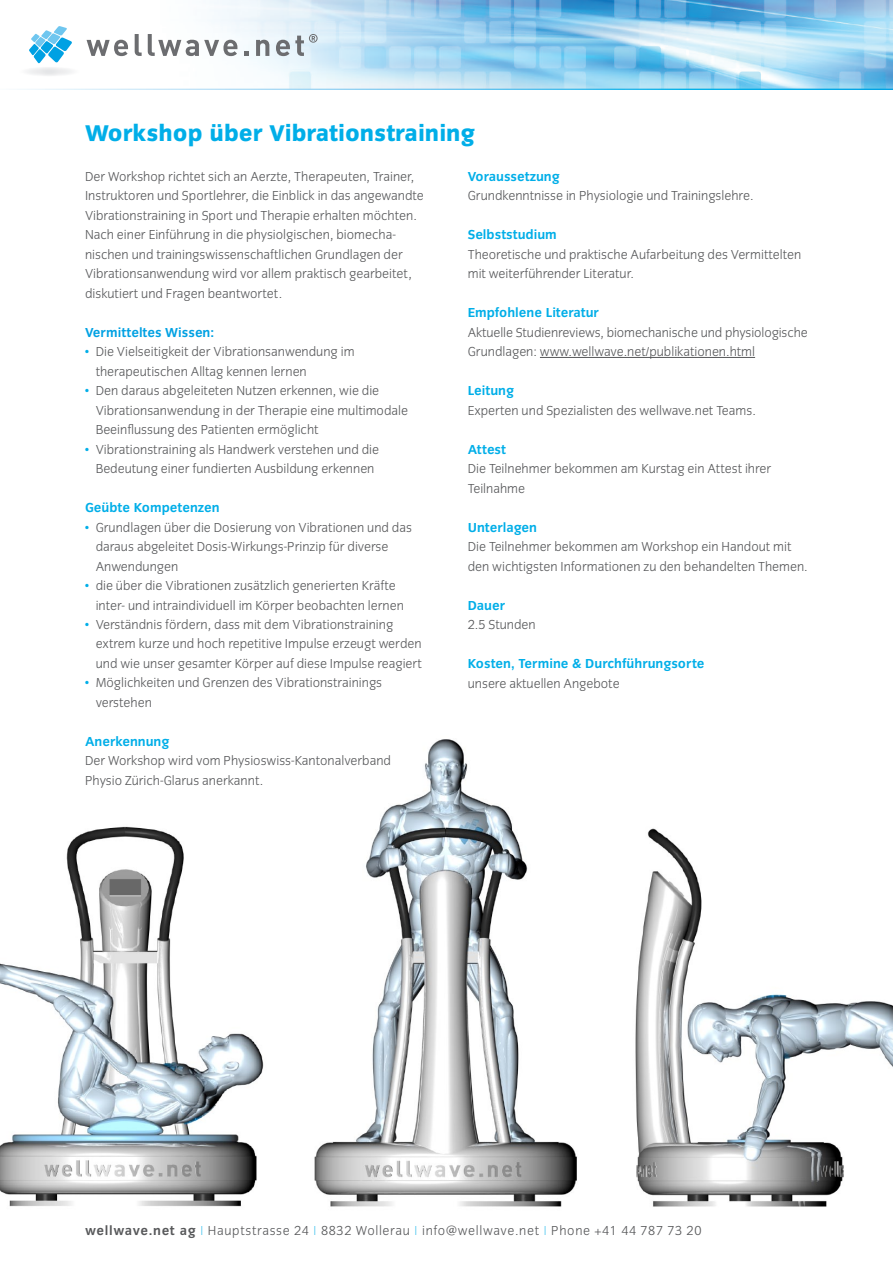
<style>
.page{position:relative;width:893px;height:1263px;background:#fff}
.page>*{position:absolute;margin:0;border:0;box-sizing:border-box;transform-origin:0 0}
.t1{font:800 23.55px "Congress Sans";color:#00aee8}
.t2{font:300 13.5px/19.5px "Congress Sans";color:#57585a}
.t3{font:700 13.5px "Congress Sans";color:#00aee8}
.t4{font:300 13.5px "Congress Sans";letter-spacing:.05em;color:#57585a}
.t5{font:700 13.5px "Congress Sans";color:#00a1e3}
.s1{color:#00aee8}
.s2{font-weight:700}
</style>
<div class="page">
<img style="left:635px;top:828px;width:258px;height:379px">
<img style="left:0;top:826px;width:264px;height:381px">
<img style="left:38px;top:0;width:855px;height:89px">
<svg style="left:87px;top:40px;width:41px;height:16px"></svg>
<svg style="left:135px;top:34px;width:7px;height:22px"></svg>
<svg style="left:148px;top:34px;width:89px;height:22px"></svg>
<svg style="left:244px;top:51px;width:5px;height:5px"></svg>
<svg style="left:256px;top:40px;width:13px;height:16px"></svg>
<svg style="left:276px;top:34px;width:42px;height:22px"></svg>
<svg style="left:29px;top:26px;width:43px;height:37px"></svg>
<img style="left:27px;top:67px;width:53px;height:10px">
<img style="left:314px;top:739px;width:263px;height:468px">
<hr style="left:540px;top:357px;width:215px;height:1px;background:#57585a">
<h1 class="t1" style="left:85px;top:120px;width:391px">Workshop über Vibrationstraining</h1>
<p class="t2" style="left:85px;top:166px;width:340px">Der Workshop richtet sich an Aerzte, Therapeuten, Trainer, Instruktoren und Sportlehrer, die Einblick in das angewandte Vibrationstraining in Sport und Therapie erhalten möchten.<br>Nach einer Einführung in die physiolgischen, biomecha&shy;nischen und trainingswissenschaftlichen Grundlagen der Vibrationsanwendung wird vor allem praktisch gearbeitet, diskutiert und Fragen beantwortet.</p>
<p class="t5" style="left:85px;top:324px;width:131px">Vermitteltes Wissen:</p>
<p class="t2" style="left:96px;top:342px;width:260px;text-indent:-11px"><span class="s1">•</span> Die Vielseitigkeit der Vibrationsanwendung im therapeutischen Alltag kennen lernen</p>
<p class="t2" style="left:96px;top:381px;width:314px;text-indent:-11px"><span class="s1">•</span> Den daraus abgeleiteten Nutzen erkennen, wie die<br>Vibrationsanwendung in der Therapie eine multimodale<br>Beeinflussung des Patienten ermöglicht</p>
<p class="t2" style="left:85px;top:439px;width:296px;text-align:center"><span class="s1">•</span> Vibrationstraining als Handwerk verstehen und die<br>Bedeutung einer fundierten Ausbildung erkennen</p>
<p class="t3" style="left:85px;top:500px;width:136px">Geübte Kompetenzen</p>
<p class="t2" style="left:96px;top:517px;width:318px;text-indent:-11px"><span class="s1">•</span> Grundlagen über die Dosierung von Vibrationen und das daraus abgeleitet Dosis-Wirkungs-Prinzip für diverse<br>Anwendungen</p>
<p class="t2" style="left:96px;top:576px;width:310px;text-indent:-11px"><span class="s1">•</span> die über die Vibrationen zusätzlich generierten Kräfte inter- und intraindividuell im Körper beobachten lernen</p>
<p class="t2" style="left:96px;top:615px;width:328px;text-indent:-11px"><span class="s1">•</span> Verständnis fördern, dass mit dem Vibrationstraining extrem kurze und hoch repetitive Impulse erzeugt werden und wie unser gesamter Körper auf diese Impulse reagiert</p>
<p class="t2" style="left:96px;top:673px;width:288px;text-indent:-11px"><span class="s1">•</span> Möglichkeiten und Grenzen des Vibrationstrainings verstehen</p>
<p class="t3" style="left:85px;top:734px;width:86px">Anerkennung</p>
<p class="t2" style="left:85px;top:751px;width:307px">Der Workshop wird vom Physioswiss-Kantonalverband<br>Physio Zürich-Glarus anerkannt.</p>
<p class="t3" style="left:468px;top:168px;width:93px">Voraussetzung</p>
<p class="t2" style="left:468px;top:186px;width:287px">Grundkenntnisse in Physiologie und Trainingslehre.</p>
<p class="t3" style="left:468px;top:227px;width:91px">Selbststudium</p>
<p class="t2" style="left:468px;top:244px;width:335px">Theoretische und praktische Aufarbeitung des Vermittelten mit weiterführender Literatur.</p>
<p class="t3" style="left:468px;top:305px;width:133px">Empfohlene Literatur</p>
<p class="t2" style="left:468px;top:322px;width:341px">Aktuelle Studienreviews, biomechanische und physiologische<br>Grundlagen: www.wellwave.net/publikationen.html</p>
<p class="t3" style="left:468px;top:383px;width:48px">Leitung</p>
<p class="t2" style="left:468px;top:400px;width:290px">Experten und Spezialisten des wellwave.net Teams.</p>
<p class="t3" style="left:468px;top:441px;width:40px">Attest</p>
<p class="t2" style="left:468px;top:459px;width:305px">Die Teilnehmer bekommen am Kurstag ein Attest ihrer<br>Teilnahme</p>
<p class="t3" style="left:468px;top:519px;width:71px">Unterlagen</p>
<p class="t2" style="left:468px;top:537px;width:342px">Die Teilnehmer bekommen am Workshop ein Handout mit den wichtigsten Informationen zu den behandelten Themen.</p>
<p class="t3" style="left:468px;top:597px;width:39px">Dauer</p>
<p class="t2" style="left:468px;top:615px;width:69px">2.5 Stunden</p>
<p class="t3" style="left:468px;top:656px;width:238px">Kosten, Termine &amp; Durchführungsorte</p>
<p class="t2" style="left:468px;top:673px;width:153px">unsere aktuellen Angebote</p>
<p class="t4" style="left:85px;top:1223px;width:618px"><span class="s2">wellwave.net ag</span> <span class="s1">|</span> Hauptstrasse 24 <span class="s1">|</span> 8832 Wollerau <span class="s1">|</span> info@wellwave.net <span class="s1">|</span> Phone +41 44 787 73 20</p>
</div>
